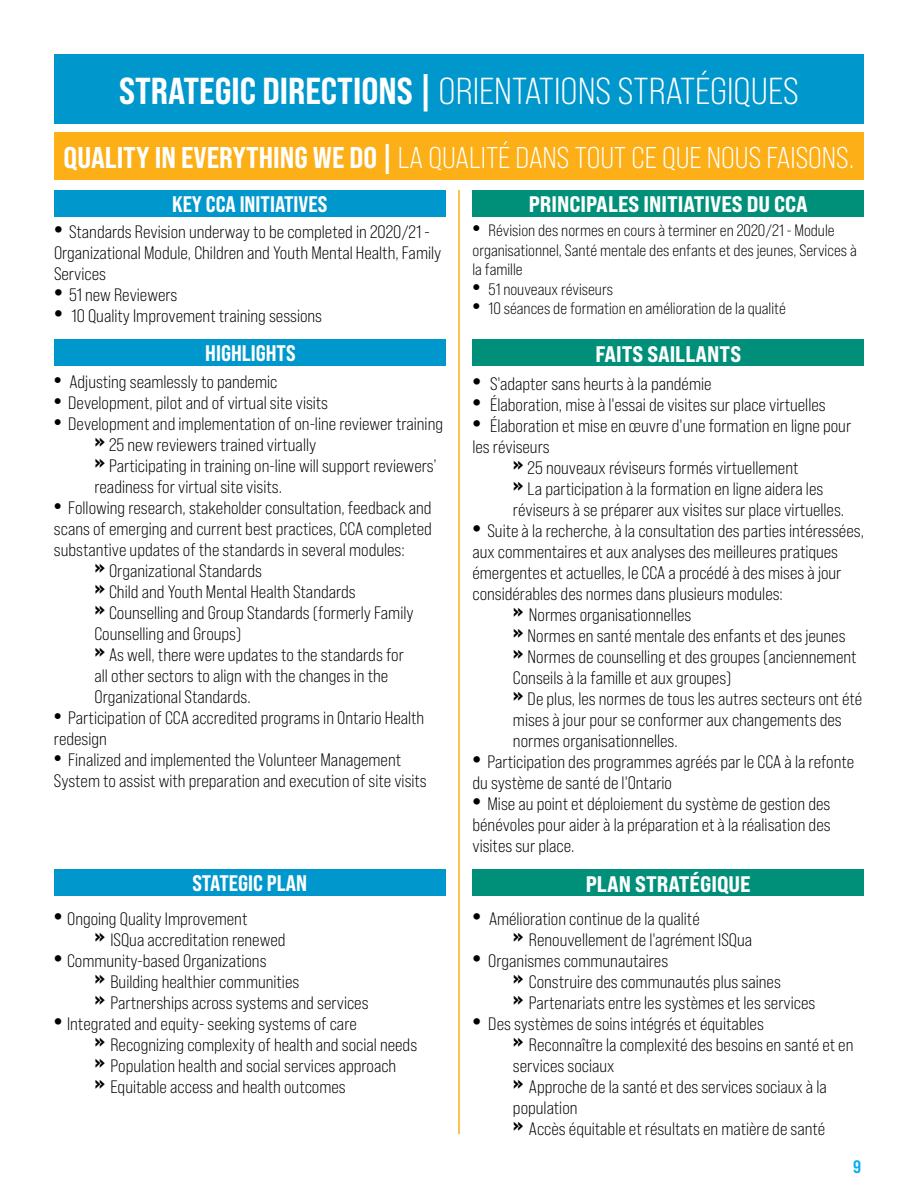
<style>
.page{position:relative;width:918px;height:1188px;background:#fff}
.page>*{position:absolute;margin:0;border:0;box-sizing:border-box;transform-origin:0 0}
.t1{font:37.5px "Bebas Neue Pro Sm E Bk";color:#fff}
.t2{font:30px "Bebas Neue Pro Sm E Bk";color:#fff}
.t3{font:22.5px "Bebas Neue Pro Exp Eb";color:#fff}
.t4{font:22.5px "Bebas Neue Pro Sm E Eb";color:#fff}
.t5{font:18px/21px "Bebas Neue Pro Sm E Bk";color:#000}
.t6{font:18px "Bebas Neue Pro Sm E Bd";color:#00aeef}
.t7{font:16.5px/19.5px "Bebas Neue Pro Sm E Bk";color:#000}
.s1{font-family:"Bebas Neue Pro Sm E Eb"}
.s2{font-family:"Gobold"}
.s3{font-family:"Gobold";font-size:16.5px}
</style>
<div class="page">
<div style="left:54px;top:54px;width:810px;height:69px;background:#0097cd"></div>
<div style="left:54px;top:132px;width:810px;height:48px;background:#fcaf17"></div>
<hr style="left:458px;top:190px;width:2px;height:944px;background:#fcaf17">
<div style="left:54px;top:870px;width:392px;height:26px;background:#0097cd"></div>
<div style="left:54px;top:340px;width:391px;height:26px;background:#0097cd"></div>
<div style="left:54px;top:190px;width:391px;height:26px;background:#0097cd"></div>
<div style="left:472px;top:870px;width:392px;height:26px;background:#00907a"></div>
<div style="left:472px;top:340px;width:392px;height:26px;background:#00907a"></div>
<div style="left:472px;top:190px;width:392px;height:26px;background:#00907a"></div>
<h1 class="t1" style="left:119px;top:69px;width:681px"><span class="s1">STRATEGIC DIRECTIONS |</span> ORIENTATIONS STRATÉGIQUES</h1>
<h2 class="t2" style="left:64px;top:140px;width:792px"><span class="s1">QUALITY IN EVERYTHING WE DO |</span> LA QUALITÉ DANS TOUT CE QUE NOUS FAISONS.</h2>
<p class="t4" style="left:172px;top:190px;width:157px">KEY CCA INITIATIVES</p>
<p class="t5" style="left:54px;top:221px;width:389px"><span class="s2">•</span> Standards Revision underway to be completed in 2020/21 -<br>Organizational Module, Children and Youth Mental Health, Family<br>Services</p>
<p class="t5" style="left:54px;top:284px;width:125px"><span class="s2">•</span> 51 new Reviewers</p>
<p class="t5" style="left:54px;top:305px;width:270px"><span class="s2">•</span> 10 Quality Improvement training sessions</p>
<p class="t4" style="left:205px;top:340px;width:92px">HIGHLIGHTS</p>
<p class="t5" style="left:54px;top:371px;width:225px"><span class="s3">•</span> Adjusting seamlessly to pandemic</p>
<p class="t5" style="left:54px;top:392px;width:276px"><span class="s3">•</span> Development, pilot and of virtual site visits</p>
<p class="t5" style="left:94px;top:413px;width:350px;text-indent:-40px"><span class="s3">•</span> Development and implementation of on-line reviewer training <span class="s2">»</span> 25 new reviewers trained virtually<br><span class="s2">»</span> Participating in training on-line will support reviewers’ readiness for virtual site visits.</p>
<p class="t5" style="left:54px;top:497px;width:379px"><span class="s3">•</span> Following research, stakeholder consultation, feedback and</p>
<p class="t5" style="left:54px;top:518px;width:379px">scans of emerging and current best practices, CCA completed</p>
<p class="t5" style="left:54px;top:539px;width:352px">substantive updates of the standards in several modules:</p>
<p class="t5" style="left:94px;top:560px;width:169px"><span class="s2">»</span> Organizational Standards</p>
<p class="t5" style="left:94px;top:581px;width:263px"><span class="s2">»</span> Child and Youth Mental Health Standards</p>
<p class="t5" style="left:94px;top:602px;width:321px"><span class="s2">»</span> Counselling and Group Standards (formerly Family</p>
<p class="t5" style="left:94px;top:623px;width:148px">Counselling and Groups)</p>
<p class="t5" style="left:94px;top:644px;width:311px"><span class="s2">»</span> As well, there were updates to the standards for</p>
<p class="t5" style="left:94px;top:665px;width:295px">all other sectors to align with the changes in the</p>
<p class="t5" style="left:94px;top:686px;width:158px">Organizational Standards.</p>
<p class="t5" style="left:54px;top:707px;width:372px"><span class="s3">•</span> Participation of CCA accredited programs in Ontario Health redesign</p>
<p class="t5" style="left:54px;top:749px;width:374px"><span class="s3">•</span> Finalized and implemented the Volunteer Management<br>System to assist with preparation and execution of site visits</p>
<p class="t4" style="left:192px;top:870px;width:116px">STATEGIC PLAN</p>
<p class="t5" style="left:94px;top:908px;width:193px;text-indent:-40px"><span class="s2">•</span> Ongoing Quality Improvement<br><span class="s2">»</span> ISQua accreditation renewed</p>
<p class="t5" style="left:94px;top:950px;width:276px;text-indent:-40px"><span class="s2">•</span> Community-based Organizations<br><span class="s2">»</span> Building healthier communities<br><span class="s2">»</span> Partnerships across systems and services</p>
<p class="t5" style="left:94px;top:1013px;width:324px;text-indent:-40px"><span class="s2">•</span> Integrated and equity- seeking systems of care<br><span class="s2">»</span> Recognizing complexity of health and social needs <span class="s2">»</span> Population health and social services approach<br><span class="s2">»</span> Equitable access and health outcomes</p>
<p class="t3" style="left:529px;top:190px;width:281px">PRINCIPALES INITIATIVES DU CCA</p>
<p class="t7" style="left:472px;top:221px;width:386px"><span class="s2">•</span> Révision des normes en cours à terminer en 2020/21 - Module organisationnel, Santé mentale des enfants et des jeunes, Services à la famille</p>
<p class="t7" style="left:472px;top:279px;width:142px"><span class="s2">•</span> 51 nouveaux réviseurs</p>
<p class="t7" style="left:472px;top:299px;width:315px"><span class="s2">•</span> 10 séances de formation en amélioration de la qualité</p>
<p class="t3" style="left:595px;top:340px;width:147px">FAITS SAILLANTS</p>
<p class="t5" style="left:472px;top:373px;width:241px"><span class="s2">•</span> S'adapter sans heurts à la pandémie</p>
<p class="t5" style="left:472px;top:394px;width:355px"><span class="s2">•</span> Élaboration, mise à l'essai de visites sur place virtuelles</p>
<p class="t5" style="left:472px;top:415px;width:380px"><span class="s2">•</span> Élaboration et mise en œuvre d'une formation en ligne pour</p>
<p class="t5" style="left:472px;top:436px;width:79px">les réviseurs</p>
<p class="t5" style="left:513px;top:457px;width:287px"><span class="s2">»</span> 25 nouveaux réviseurs formés virtuellement</p>
<p class="t5" style="left:513px;top:478px;width:312px"><span class="s2">»</span> La participation à la formation en ligne aidera les</p>
<p class="t5" style="left:513px;top:499px;width:333px">réviseurs à se préparer aux visites sur place virtuelles.</p>
<p class="t5" style="left:472px;top:520px;width:393px"><span class="s2">•</span> Suite à la recherche, à la consultation des parties intéressées,</p>
<p class="t5" style="left:472px;top:541px;width:367px">aux commentaires et aux analyses des meilleures pratiques</p>
<p class="t5" style="left:472px;top:562px;width:370px">émergentes et actuelles, le CCA a procédé à des mises à jour</p>
<p class="t5" style="left:472px;top:583px;width:312px">considérables des normes dans plusieurs modules:</p>
<p class="t5" style="left:513px;top:604px;width:180px"><span class="s2">»</span> Normes organisationnelles</p>
<p class="t5" style="left:513px;top:625px;width:334px"><span class="s2">»</span> Normes en santé mentale des enfants et des jeunes</p>
<p class="t5" style="left:513px;top:646px;width:345px"><span class="s2">»</span> Normes de counselling et des groupes (anciennement</p>
<p class="t5" style="left:513px;top:667px;width:220px">Conseils à la famille et aux groupes)</p>
<p class="t5" style="left:513px;top:688px;width:351px"><span class="s2">»</span> De plus, les normes de tous les autres secteurs ont été</p>
<p class="t5" style="left:513px;top:709px;width:330px">mises à jour pour se conformer aux changements des</p>
<p class="t5" style="left:513px;top:730px;width:166px">normes organisationnelles.</p>
<p class="t5" style="left:472px;top:751px;width:383px"><span class="s2">•</span> Participation des programmes agréés par le CCA à la refonte du système de santé de l'Ontario</p>
<p class="t5" style="left:472px;top:793px;width:360px;text-align:justify"><span class="s2">•</span> Mise au point et déploiement du système de gestion des bénévoles pour aider à la préparation et à la réalisation des visites sur place.</p>
<p class="t3" style="left:586px;top:870px;width:166px">PLAN STRATÉGIQUE</p>
<p class="t5" style="left:513px;top:908px;width:241px;text-indent:-40px"><span class="s2">•</span> Amélioration continue de la qualité<br><span class="s2">»</span> Renouvellement de l'agrément ISQua</p>
<p class="t5" style="left:513px;top:950px;width:304px;text-indent:-40px"><span class="s2">•</span> Organismes communautaires<br><span class="s2">»</span> Construire des communautés plus saines<br><span class="s2">»</span> Partenariats entre les systèmes et les services</p>
<p class="t5" style="left:513px;top:1013px;width:342px;text-indent:-40px"><span class="s2">•</span> Des systèmes de soins intégrés et équitables<br><span class="s2">»</span> Reconnaître la complexité des besoins en santé et en services sociaux<br><span class="s2">»</span> Approche de la santé et des services sociaux à la population<br><span class="s2">»</span> Accès équitable et résultats en matière de santé</p>
<p class="t6" style="left:853px;top:1156px;width:10px">9</p>
</div>
